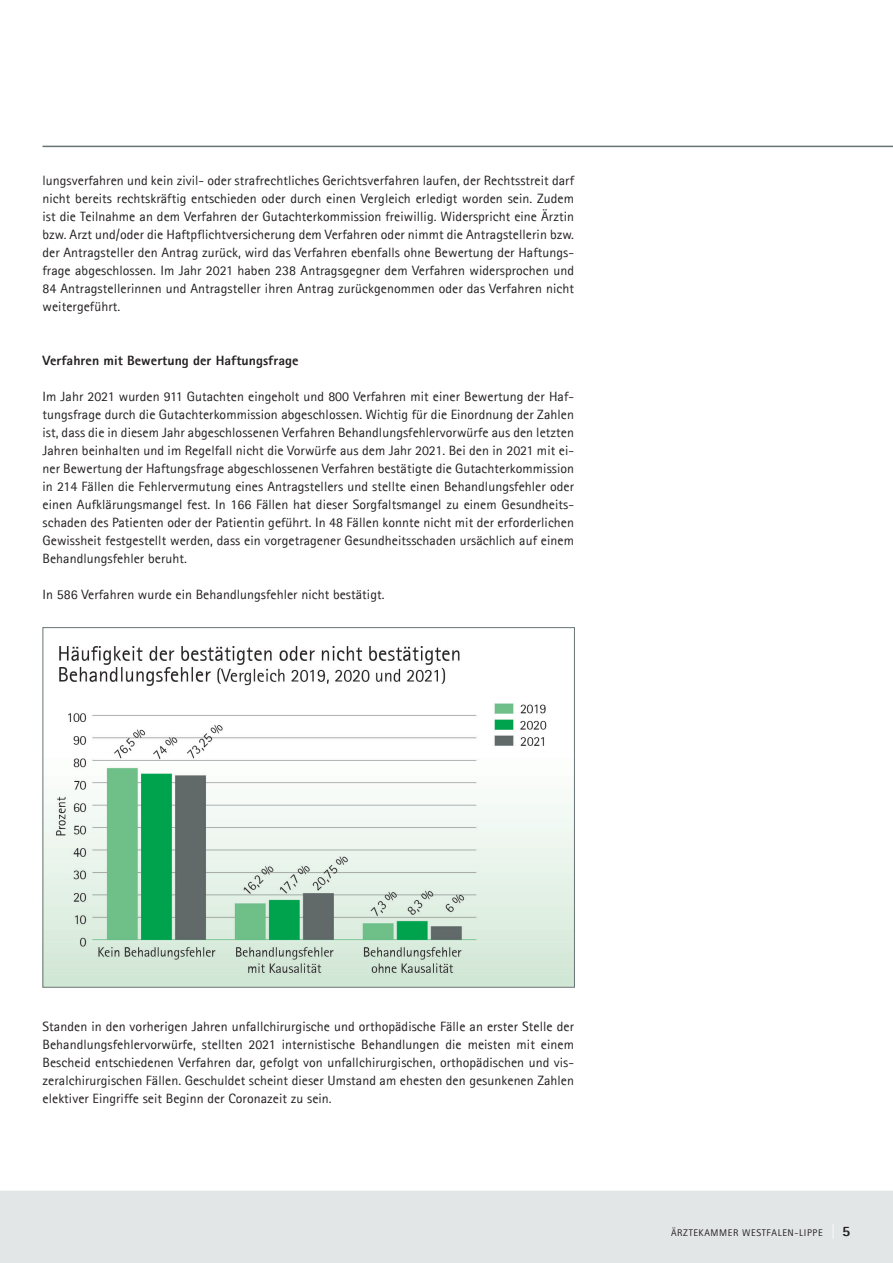
<style>
.page{position:relative;width:893px;height:1263px;background:#fff}
.page>*{position:absolute;margin:0;border:0;box-sizing:border-box;transform-origin:0 0}
.t1{font:13.5px/18px "Agfa Rotis Sans Serif";letter-spacing:.005em;color:#231f20;text-align:justify}
.t2{font:800 13.5px "Agfa Rotis Sans Serif";letter-spacing:.005em;color:#231f20}
.t3{font:9.75px "Agfa Rotis Sans Serif";letter-spacing:.06em;color:#231f20}
.s1{font-size:14.25px;color:#fff}
.s2{font-weight:800;font-size:14.25px}
</style>
<div class="page">
<div style="left:0;top:1191px;width:893px;height:72px;background:#e3e6e7"></div>
<hr style="left:43px;top:146px;width:850px;height:1px;background:#697374">
<img style="left:45px;top:646px;width:528px;height:340px">
<p class="t1" style="left:43px;top:171px;width:533px">lungsverfahren und kein zivil- oder strafrechtliches Gerichtsverfahren laufen, der Rechtsstreit darf nicht bereits rechtskräftig entschieden oder durch einen Vergleich erledigt worden sein. Zudem ist die Teilnahme an dem Verfahren der Gutachterkommission freiwillig. Widerspricht eine Ärztin bzw. Arzt und/oder die Haftpflichtversicherung dem Verfahren oder nimmt die Antragstellerin bzw. der Antragsteller den Antrag zurück, wird das Verfahren ebenfalls ohne Bewertung der Haftungs&shy;frage abgeschlossen. Im Jahr 2021 haben 238 Antragsgegner dem Verfahren widersprochen und 84 Antragstellerinnen und Antragsteller ihren Antrag zurückgenommen oder das Verfahren nicht weitergeführt.</p>
<p class="t2" style="left:43px;top:352px;width:258px">Verfahren mit Bewertung der Haftungsfrage</p>
<p class="t1" style="left:43px;top:387px;width:533px">Im Jahr 2021 wurden 911 Gutachten eingeholt und 800 Verfahren mit einer Bewertung der Haf&shy;tungsfrage durch die Gutachterkommission abgeschlossen. Wichtig für die Einordnung der Zahlen ist, dass die in diesem Jahr abgeschlossenen Verfahren Behandlungsfehlervorwürfe aus den letzten Jahren beinhalten und im Regelfall nicht die Vorwürfe aus dem Jahr 2021. Bei den in 2021 mit ei&shy;ner Bewertung der Haftungsfrage abgeschlossenen Verfahren bestätigte die Gutachterkommission in 214 Fällen die Fehlervermutung eines Antragstellers und stellte einen Behandlungsfehler oder einen Aufklärungsmangel fest. In 166 Fällen hat dieser Sorgfaltsmangel zu einem Gesundheits&shy;schaden des Patienten oder der Patientin geführt. In 48 Fällen konnte nicht mit der erforderlichen Gewissheit festgestellt werden, dass ein vorgetragener Gesundheitsschaden ursächlich auf einem Behandlungsfehler beruht.</p>
<p class="t1" style="left:43px;top:585px;width:344px">In 586 Verfahren wurde ein Behandlungsfehler nicht bestätigt.</p>
<p class="t1" style="left:43px;top:1017px;width:533px">Standen in den vorherigen Jahren unfallchirurgische und orthopädische Fälle an erster Stelle der Behandlungsfehlervorwürfe, stellten 2021 internistische Behandlungen die meisten mit einem Bescheid entschiedenen Verfahren dar, gefolgt von unfallchirurgischen, orthopädischen und vis&shy;zeralchirurgischen Fällen. Geschuldet scheint dieser Umstand am ehesten den gesunkenen Zahlen elektiver Eingriffe seit Beginn der Coronazeit zu sein.</p>
<p class="t3" style="left:671px;top:1227px;width:181px">ÄRZTEKAMMER WESTFALEN-LIPPE <span class="s1">|</span> <span class="s2">5</span></p>
</div>
